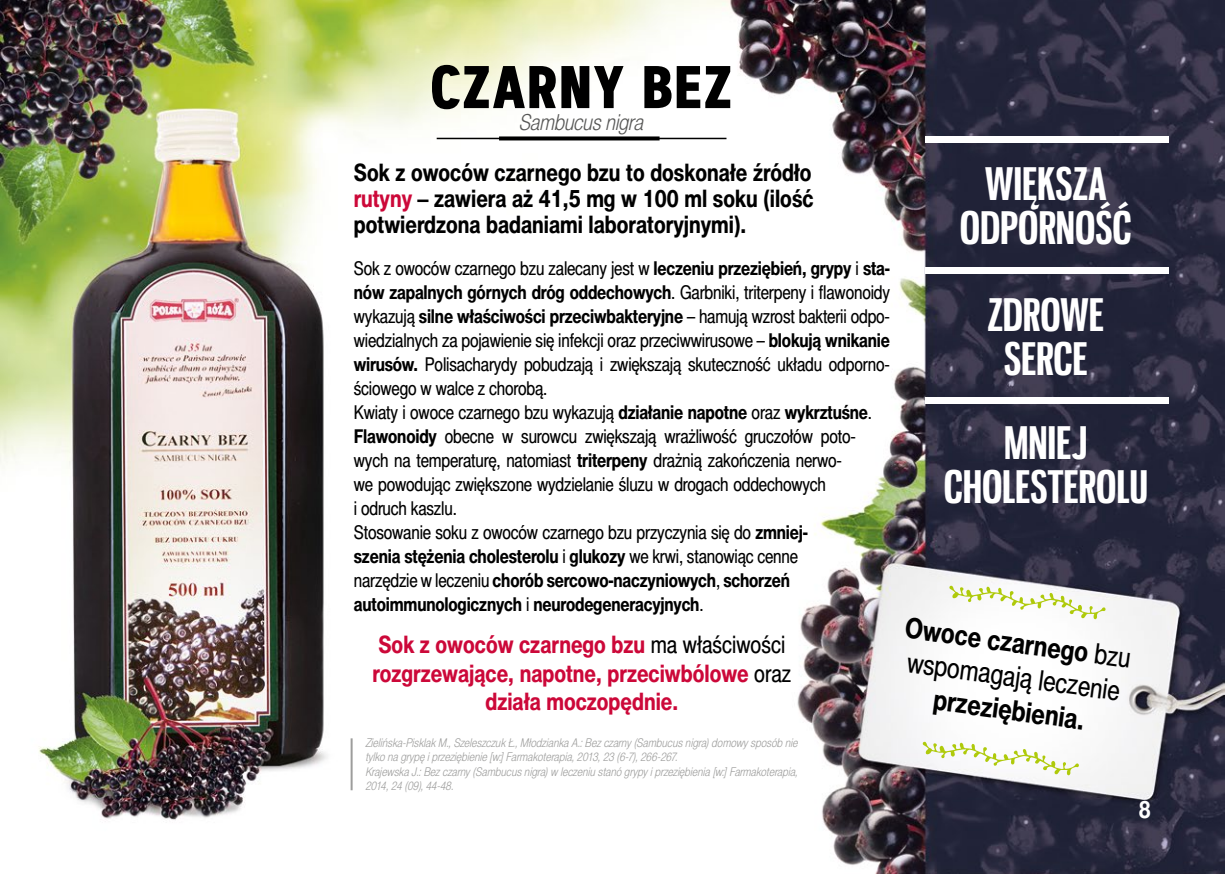
<style>
.page{position:relative;width:1225px;height:874px;background:#fff}
.page>*{position:absolute;margin:0;border:0;box-sizing:border-box;transform-origin:0 0}
.t1{font:700 60px "Artegra Sans Condensed";letter-spacing:.015em;color:#000}
.t2{font:700 44px/44px "Gnuolane Rg";letter-spacing:-.005em;color:#fff;text-align:center}
.t3{font:28px/33.6px "Switzer Cnd EFN";color:#000}
.t4{font:700 28px "Switzer Cnd EFN";color:#000}
.t5{font:700 24px/26px "Switzer Cnd EFN";color:#000;text-align:justify}
.t6{font:700 24px/28.8px "Switzer Cnd EFN";color:#cc0839;text-align:center}
.t7{font:700 24px "Switzer Cnd EFN";color:#fff}
.t8{font:italic 22px "Switzer Cnd EFN Light";color:#575756}
.t9{font:19px/24px "Switzer Cnd EFN";letter-spacing:-.01em;color:#000}
.t10{font:italic 12px/14.4px "Switzer Cnd EFN Light";letter-spacing:.015em;color:#9d9d9c}
.s1{color:#cc0839}
.s2{font-weight:700}
.s3{font-weight:400;color:#000}
</style>
<div class="page">
<img style="left:0;top:0;width:1225px;height:873px">
<hr style="left:350px;top:738px;width:2px;height:51px;background:#9d9d9c">
<svg style="left:949px;top:585px;width:156px;height:34px"></svg>
<svg style="left:922px;top:741px;width:157px;height:34px"></svg>
<hr style="left:437px;top:138px;width:289px;height:1px;background:#000">
<svg style="left:499px;top:136px;width:160px;height:4px"></svg>
<div style="left:925px;top:136px;width:243px;height:7px;background:#fff"></div>
<div style="left:925px;top:267px;width:243px;height:6px;background:#fff"></div>
<div style="left:925px;top:397px;width:243px;height:7px;background:#fff"></div>
<h1 class="t1" style="left:430px;top:43px;width:303px">CZARNY BEZ</h1>
<p class="t8" style="left:519px;top:109px;width:126px">Sambucus nigra</p>
<p class="t5" style="left:354px;top:160px;width:461px">Sok z owoców czarnego bzu to doskonałe źródło <span class="s1">rutyny</span> – zawiera aż 41,5 mg w 100 ml soku (ilość potwierdzona badaniami laboratoryjnymi).</p>
<p class="t9" style="left:354px;top:256px;width:538px">Sok z owoców czarnego bzu zalecany jest w <span class="s2">leczeniu przeziębień, grypy</span> i <span class="s2">sta&shy;nów zapalnych górnych dróg oddechowych</span>. Garbniki, triterpeny i flawonoidy wykazują <span class="s2">silne właściwości przeciwbakteryjne</span> – hamują wzrost bakterii odpo&shy;wiedzialnych za pojawienie się infekcji oraz przeciwwirusowe – <span class="s2">blokują wnikanie wirusów.</span> Polisacharydy pobudzają i zwiększają skuteczność układu odporno&shy;ściowego w walce z chorobą.<br>Kwiaty i owoce czarnego bzu wykazują <span class="s2">działanie napotne</span> oraz <span class="s2">wykrztuśne</span>.<br><span class="s2">Flawonoidy</span> obecne w surowcu zwiększają wrażliwość gruczołów poto&shy;wych na temperaturę, natomiast <span class="s2">triterpeny</span> drażnią zakończenia nerwo-<br>we powodując zwiększone wydzielanie śluzu w drogach oddechowych<br>i odruch kaszlu.<br>Stosowanie soku z owoców czarnego bzu przyczynia się do <span class="s2">zmniej-<br>szenia stężenia cholesterolu</span> i <span class="s2">glukozy</span> we krwi, stanowiąc cenne<br>narzędzie w leczeniu <span class="s2">chorób sercowo-naczyniowych</span>, <span class="s2">schorzeń autoimmunologicznych</span> i <span class="s2">neurodegeneracyjnych</span>.</p>
<p class="t6" style="left:372px;top:629px;width:420px">Sok z owoców czarnego bzu <span class="s3">ma właściwości </span>rozgrzewające, napotne, przeciwbólowe <span class="s3">oraz </span>działa moczopędnie.</p>
<p class="t10" style="left:366px;top:735px;width:434px">Zielińska-Pisklak M., Szeleszczuk Ł., Młodzianka A.: Bez czarny (Sambucus nigra) domowy sposób nie tylko na grypę i przeziębienie [w:] Farmakoterapia, 2013, 23 (6-7), 266-267.<br>Krajewska J.: Bez czarny (Sambucus nigra) w leczeniu stanó grypy i przeziębienia [w:] Farmakoterapia, 2014, 24 (09), 44-48.</p>
<h2 class="t2" style="left:960px;top:161px;width:173px">WIĘKSZA<br>ODPORNOŚĆ</h2>
<h2 class="t2" style="left:987px;top:292px;width:118px">ZDROWE<br>SERCE</h2>
<h2 class="t2" style="left:943px;top:419px;width:206px">MNIEJ<br>CHOLESTEROLU</h2>
<h3 class="t3" style="left:908px;top:611px;width:229px;rotate:8deg"><span class="s2">Owoce czarnego</span> bzu wspomagają leczenie</h3>
<h3 class="t4" style="left:936px;top:681px;width:154px;rotate:8deg">przeziębienia.</h3>
<p class="t7" style="left:1138px;top:793px;width:14px">8</p>
</div>
